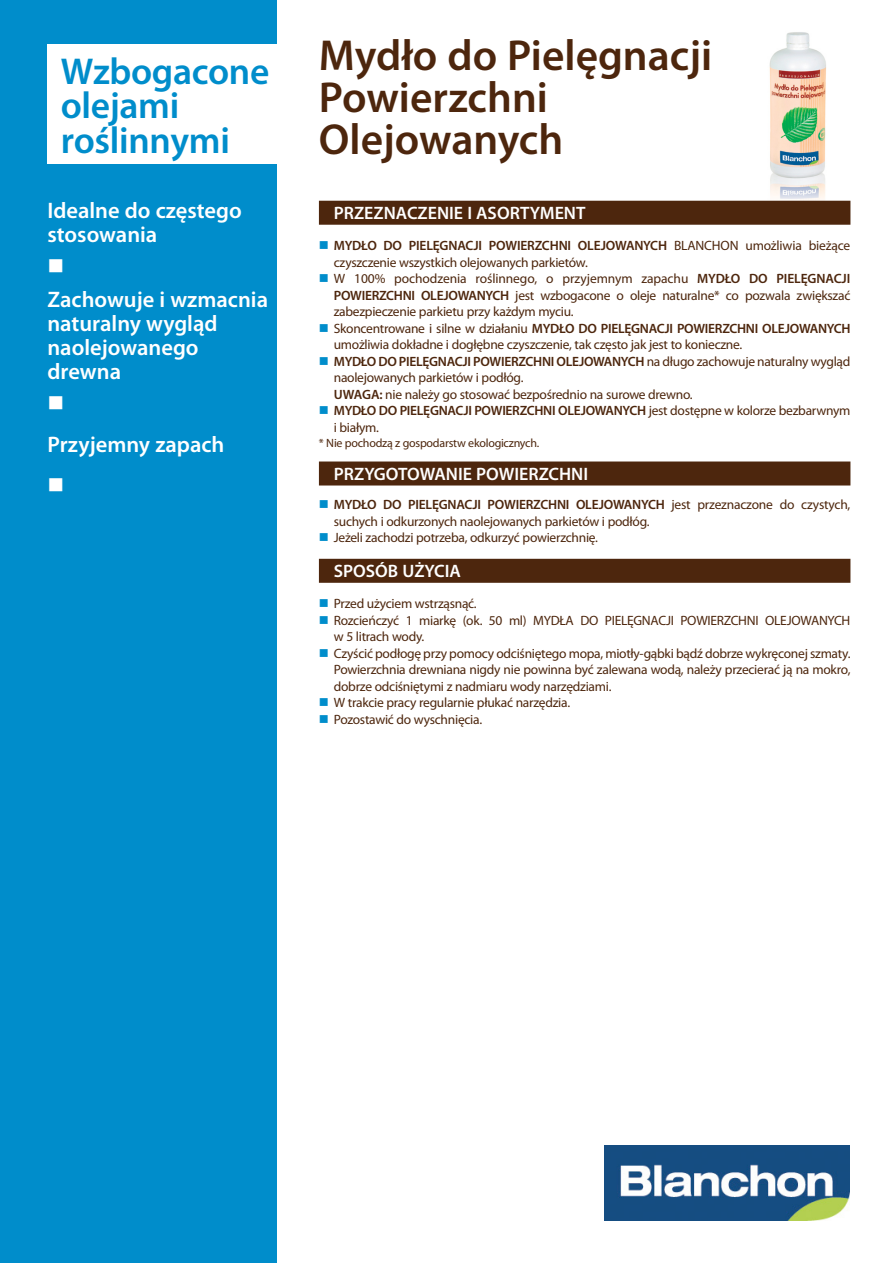
<style>
.page{position:relative;width:893px;height:1263px;background:#fff}
.page>*{position:absolute;margin:0;border:0;box-sizing:border-box;transform-origin:0 0}
.Titre{font:600 43.5px/42px "Myriad Pro";color:#4d260d}
.t1{font:600 37.5px/34.5px "Myriad Pro";letter-spacing:-.01em;color:#008dcb}
.Texte_bandeau_gauche{font:600 22.5px/24px "Myriad Pro";color:#fff}
.Puce{font:600 22.5px "Myriad Pro";color:#fff}
.Puce-2{font:22.5px "Wingdings";color:#fff}
.Sous-titre_BD{font:600 18px "Myriad Pro";color:#fff}
.Texte_BD{font:13.5px/16.5px "Myriad Pro";letter-spacing:-.02em;color:#4d260d}
.Texte_BD-2{font:600 13.5px/16.5px "Myriad Pro";letter-spacing:-.02em;color:#4d260d}
.Texte_BD-3{font:12px "Myriad Pro";letter-spacing:-.02em;color:#4d260d}
.s1{color:#008dcb}
.s2{font-weight:600}
.s3{font-weight:400}
</style>
<div class="page">
<img style="left:760px;top:32px;width:76px;height:169px">
<div style="left:0;top:0;width:276px;height:1263px;background:#008dcb"></div>
<div style="left:319px;top:201px;width:531px;height:24px;background:#4d260d"></div>
<div style="left:319px;top:461px;width:531px;height:24px;background:#4d260d"></div>
<div style="left:319px;top:559px;width:531px;height:24px;background:#4d260d"></div>
<img style="left:605px;top:1146px;width:245px;height:74px">
<div style="left:47px;top:44px;width:234px;height:120px;background:#fff"></div>
<p class="t1" style="left:61px;top:55px;width:210px">Wzbogacone</p>
<p class="t1" style="left:61px;top:89px;width:171px">olejami roślinnymi</p>
<p class="Texte_bandeau_gauche" style="left:47px;top:199px;width:196px">Idealne do częstego stosowania</p>
<p class="Puce-2" style="left:47px;top:254px;width:18px">■</p>
<p class="Texte_bandeau_gauche" style="left:47px;top:288px;width:222px">Zachowuje i wzmacnia naturalny wygląd naolejowanego drewna</p>
<p class="Puce-2" style="left:47px;top:391px;width:18px">■</p>
<p class="Puce" style="left:47px;top:432px;width:179px">Przyjemny zapach</p>
<p class="Puce-2" style="left:47px;top:473px;width:18px">■</p>
<p class="Titre" style="left:319px;top:35px;width:395px">Mydło do Pielęgnacji<br>Powierzchni</p>
<p class="Titre" style="left:319px;top:119px;width:246px">Olejowanych</p>
<p class="Sous-titre_BD" style="left:334px;top:203px;width:253px">PRZEZNACZENIE I ASORTYMENT</p>
<p class="Texte_BD" style="left:334px;top:237px;width:518px;text-indent:-15px"><span class="s1">■</span> <span class="s2">MYDŁO DO PIELĘGNACJI POWIERZCHNI OLEJOWANYCH</span> BLANCHON umożliwia bieżące czyszczenie wszystkich olejowanych parkietów.</p>
<p class="Texte_BD" style="left:334px;top:270px;width:518px;text-align:justify;text-indent:-15px"><span class="s1">■</span> W 100% pochodzenia roślinnego, o przyjemnym zapachu <span class="s2">MYDŁO DO PIELĘGNACJI POWIERZCHNI OLEJOWANYCH</span> jest wzbogacone o oleje naturalne* co pozwala zwiększać zabezpieczenie parkietu przy każdym myciu.</p>
<p class="Texte_BD" style="left:334px;top:320px;width:518px;text-indent:-15px"><span class="s1">■</span> Skoncentrowane i silne w działaniu <span class="s2">MYDŁO DO PIELĘGNACJI POWIERZCHNI OLEJOWANYCH </span>umożliwia dokładne i dogłębne czyszczenie, tak często jak jest to konieczne.</p>
<p class="Texte_BD" style="left:334px;top:353px;width:518px;text-indent:-15px"><span class="s1">■</span> <span class="s2">MYDŁO DO PIELĘGNACJI POWIERZCHNI OLEJOWANYCH</span> na długo zachowuje naturalny wygląd naolejowanych parkietów i podłóg.</p>
<p class="Texte_BD" style="left:334px;top:386px;width:360px"><span class="s2">UWAGA:</span> nie należy go stosować bezpośrednio na surowe drewno.</p>
<p class="Texte_BD-2" style="left:334px;top:403px;width:518px;text-indent:-15px"><span class="s1">■</span> MYDŁO DO PIELĘGNACJI POWIERZCHNI OLEJOWANYCH <span class="s3">jest dostępne w kolorze bezbarwnym i białym.</span></p>
<p class="Texte_BD-3" style="left:319px;top:435px;width:222px">* Nie pochodzą z gospodarstw ekologicznych.</p>
<p class="Sous-titre_BD" style="left:334px;top:464px;width:256px">PRZYGOTOWANIE POWIERZCHNI</p>
<p class="Texte_BD" style="left:334px;top:496px;width:518px;text-indent:-15px"><span class="s1">■</span> <span class="s2">MYDŁO DO PIELĘGNACJI POWIERZCHNI OLEJOWANYCH</span> jest przeznaczone do czystych, suchych i odkurzonych naolejowanych parkietów i podłóg.</p>
<p class="Texte_BD" style="left:319px;top:529px;width:281px"><span class="s1">■</span> Jeżeli zachodzi potrzeba, odkurzyć powierzchnię.</p>
<p class="Sous-titre_BD" style="left:334px;top:561px;width:129px">SPOSÓB UŻYCIA</p>
<p class="Texte_BD" style="left:319px;top:595px;width:159px"><span class="s1">■</span> Przed użyciem wstrząsnąć.</p>
<p class="Texte_BD" style="left:334px;top:612px;width:518px;text-indent:-15px"><span class="s1">■</span> Rozcieńczyć 1 miarkę (ok. 50 ml) MYDŁA DO PIELĘGNACJI POWIERZCHNI OLEJOWANYCH w 5 litrach wody.</p>
<p class="Texte_BD" style="left:334px;top:645px;width:518px;text-align:justify;text-indent:-15px"><span class="s1">■</span> Czyścić podłogę przy pomocy odciśniętego mopa, miotły-gąbki bądź dobrze wykręconej szmaty.<br>Powierzchnia drewniana nigdy nie powinna być zalewana wodą, należy przecierać ją na mokro, dobrze odciśniętymi z nadmiaru wody narzędziami.</p>
<p class="Texte_BD" style="left:319px;top:694px;width:253px"><span class="s1">■</span> W trakcie pracy regularnie płukać narzędzia.</p>
<p class="Texte_BD" style="left:319px;top:711px;width:165px"><span class="s1">■</span> Pozostawić do wyschnięcia.</p>
</div>
